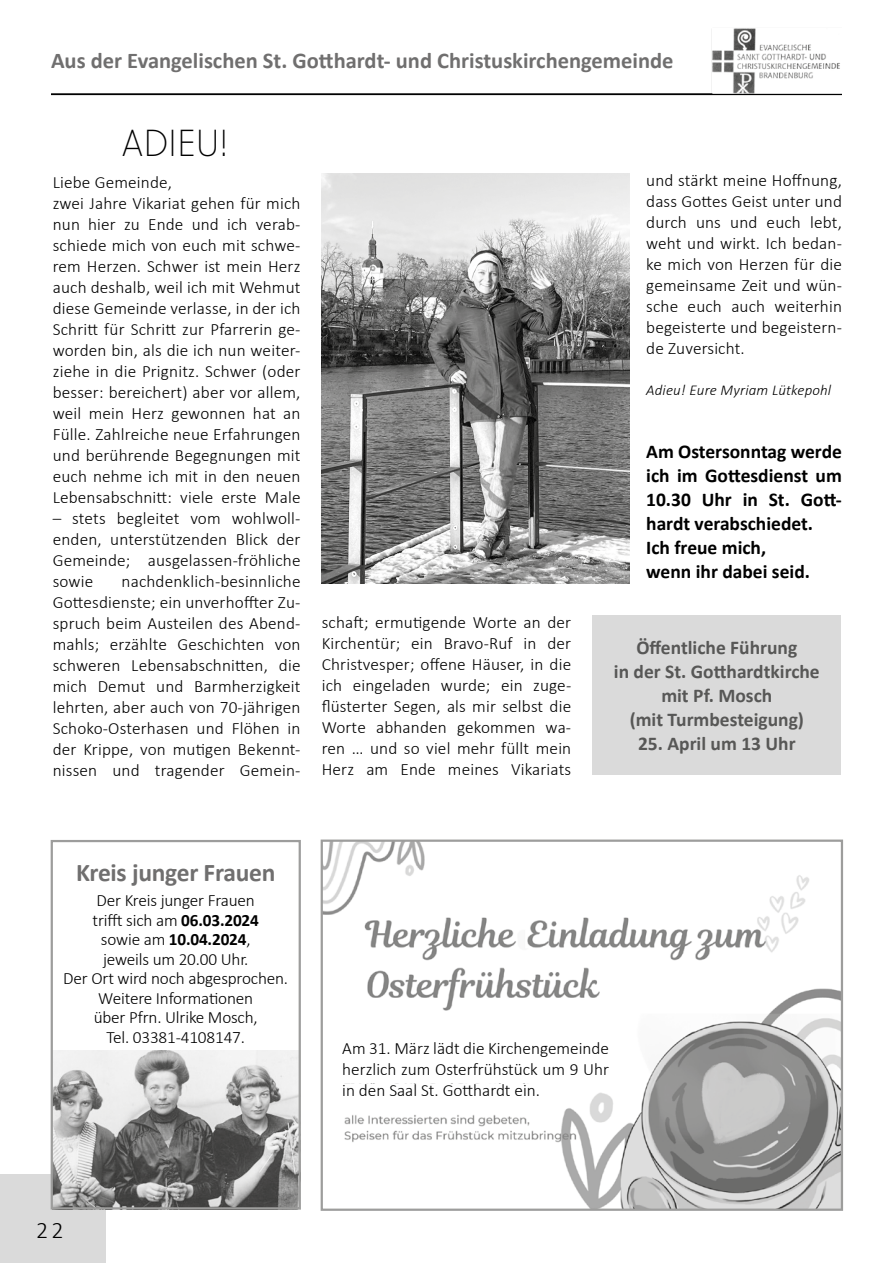
<style>
.page{position:relative;width:893px;height:1263px;background:#fff}
.page>*{position:absolute;margin:0;border:0;box-sizing:border-box;transform-origin:0 0}
.t1{font:300 36px "New Order";color:#000}
.t2{font:700 25.5px "Calibri";letter-spacing:-.01em;color:#706f6f}
.t3{font:300 24px "Calibri";color:#000}
.t4{font:700 22.5px "Calibri";color:#706f6f}
.t5{font:700 19.5px/24px "Calibri";color:#000}
.t6{font:700 19.5px/24px "Calibri";color:#575756;text-align:center}
.t7{font:300 17.25px/21px "Calibri";letter-spacing:.01em;color:#000;text-align:justify}
.t8{font:300 17.25px/19.5px "Calibri";letter-spacing:-.01em;color:#000;text-align:center}
.t9{font:italic 300 15px "Calibri";letter-spacing:.01em;color:#000}
.s1{font-weight:700}
</style>
<div class="page">
<div style="left:0;top:1174px;width:106px;height:89px;background:#dadada"></div>
<img style="left:322px;top:174px;width:307px;height:410px">
<div style="left:592px;top:615px;width:249px;height:160px;background:#dadada"></div>
<img style="left:324px;top:842px;width:516px;height:366px">
<div style="left:321px;top:839px;width:522px;height:372px;border:2px solid #9d9d9c"></div>
<div style="left:333px;top:1084px;width:224px;height:22px;background:#fff"></div>
<img style="left:54px;top:1050px;width:244px;height:156px">
<div style="left:51px;top:840px;width:250px;height:369px;border:2px solid #9d9d9c"></div>
<hr style="left:51px;top:94px;width:791px;height:1px;background:#000">
<img style="left:711px;top:28px;width:129px;height:65px">
<h3 class="t4" style="left:51px;top:45px;width:624px">Aus der Evangelischen St. Gotthardt- und Christuskirchengemeinde</h3>
<h1 class="t1" style="left:122px;top:120px;width:107px">ADIEU!</h1>
<p class="t7" style="left:53px;top:172px;width:249px;text-align:left">Liebe Gemeinde,<br>zwei Jahre Vikariat gehen für mich nun hier zu Ende und ich verab&shy;schiede mich von euch mit schwe&shy;rem Herzen. Schwer ist mein Herz auch deshalb, weil ich mit Wehmut diese Gemeinde verlasse, in der ich<br>Schritt für Schritt zur Pfarrerin ge&shy;worden bin, als die ich nun weiter&shy;ziehe in die Prignitz. Schwer (oder besser: bereichert) aber vor allem, weil mein Herz gewonnen hat an<br>Fülle. Zahlreiche neue Erfahrungen und berührende Begegnungen mit euch nehme ich mit in den neuen<br>Lebensabschnitt: viele erste Male</p>
<p class="t7" style="left:53px;top:508px;width:249px">– stets begleitet vom wohlwoll&shy;enden, unterstützenden Blick der Gemeinde; ausgelassen-fröhliche sowie</p>
<p class="t7" style="left:53px;top:571px;width:249px;text-indent:69px">nachdenklich-besinnliche Gottesdienste; ein unverhoffter Zu&shy;spruch beim Austeilen des Abend&shy;mahls; erzählte Geschichten von schweren Lebensabschnitten, die mich Demut und Barmherzigkeit lehrten, aber auch von 70-jährigen Schoko-Osterhasen und Flöhen in der Krippe, von mutigen Bekennt&shy;nissen und tragender Gemein-</p>
<p class="t7" style="left:322px;top:611px;width:251px">schaft; ermutigende Worte an der Kirchentür; ein Bravo-Ruf in der Christvesper; offene Häuser, in die ich eingeladen wurde; ein zuge&shy;flüsterter Segen, als mir selbst die Worte abhanden gekommen wa&shy;ren … und so viel mehr füllt mein Herz am Ende meines Vikariats</p>
<p class="t7" style="left:646px;top:170px;width:197px">und stärkt meine Hoffnung, dass Gottes Geist unter und durch uns und euch lebt, weht und wirkt. Ich bedan&shy;ke mich von Herzen für die gemeinsame Zeit und wün&shy;sche euch auch weiterhin begeisterte und begeistern&shy;de Zuversicht.</p>
<p class="t9" style="left:646px;top:381px;width:187px">Adieu! Eure Myriam Lütkepohl</p>
<p class="t5" style="left:646px;top:439px;width:197px">Am Ostersonntag werde ich im Gottesdienst um<br>10.30 Uhr in St. Gott&shy;hardt verabschiedet.<br>Ich freue mich,<br>wenn ihr dabei seid.</p>
<p class="t6" style="left:614px;top:635px;width:207px">Öffentliche Führung<br>in der St. Gotthardtkirche mit Pf. Mosch<br>(mit Turmbesteigung)</p>
<p class="t6" style="left:638px;top:731px;width:159px">25. April um 13 Uhr</p>
<h2 class="t2" style="left:76px;top:854px;width:201px">Kreis junger Frauen</h2>
<p class="t8" style="left:63px;top:890px;width:226px">Der Kreis junger Frauen<br>trifft sich am <span class="s1">06.03.2024<br></span>sowie am <span class="s1">10.04.2024</span>,<br>jeweils um 20.00 Uhr.<br>Der Ort wird noch abgesprochen.<br>Weitere Informationen<br>über Pfrn. Ulrike Mosch,<br>Tel. 03381-4108147.</p>
<p class="t7" style="left:342px;top:1038px;width:268px">Am 31. März lädt die Kirchengemeinde herzlich zum Osterfrühstück um 9 Uhr in den Saal St. Gotthardt ein.</p>
<h3 class="t3" style="left:36px;top:1215px;width:29px">22</h3>
</div>
